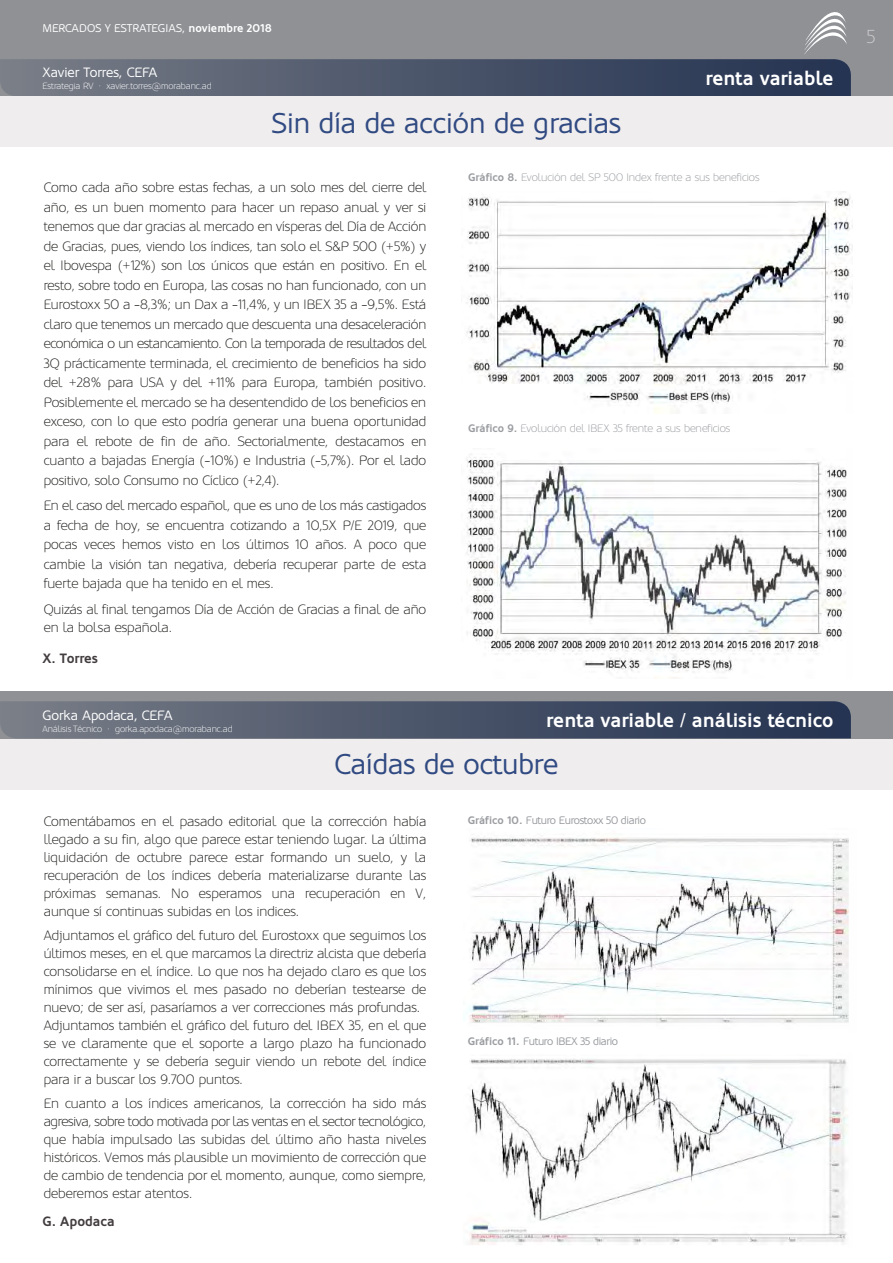
<style>
.page{position:relative;width:893px;height:1263px;background:#fff}
.page>*{position:absolute;margin:0;border:0;box-sizing:border-box;transform-origin:0 0}
.t1{font:28.5px "Oblik";color:#304a82}
.t2{font:700 19.5px "Oblik";color:#fff}
.t3{font:300 18.75px "Oblik";color:#d0cdcf}
.t4{font:300 13.5px/19.5px "Oblik";letter-spacing:.005em;color:#1d1d1b;text-align:justify}
.t5{font:13.5px "Oblik";color:#fff}
.t6{font:700 13.5px "Oblik";color:#423c3e}
.t7{font:11.25px "Oblik";color:#fff}
.t8{font:300 10.95px "Oblik";color:#9a9ca0}
.t9{font:10.95px "Oblik";letter-spacing:-.03em;color:#9a9ca0}
.t10{font:300 9px "Oblik";color:#fff}
.s1{font-weight:700}
</style>
<div class="page">
<div style="left:0;top:0;width:893px;height:96px;background:#8f9195"></div>
<div style="left:0;top:96px;width:893px;height:51px;background:#f0edee"></div>
<div style="left:0;top:692px;width:893px;height:47px;background:#8f9195"></div>
<div style="left:0;top:739px;width:893px;height:51px;background:#f0edee"></div>
<svg style="left:0;top:701px;width:851px;height:37px;background:#4d576b"></svg>
<svg style="left:0;top:12px;width:851px;height:84px"></svg>
<img style="left:466px;top:191px;width:386px;height:222px">
<img style="left:466px;top:454px;width:381px;height:224px">
<img style="left:468px;top:837px;width:381px;height:186px">
<img style="left:469px;top:1059px;width:379px;height:186px">
<p class="t7" style="left:42px;top:22px;width:231px">MERCADOS Y ESTRATEGIAS, <span class="s1">noviembre 2018</span></p>
<p class="t5" style="left:43px;top:64px;width:117px">Xavier Torres, CEFA</p>
<p class="t10" style="left:43px;top:80px;width:171px">Estrategia RV · xavier.torres@morabanc.ad</p>
<h1 class="t1" style="left:272px;top:107px;width:351px">Sin día de acción de gracias</h1>
<h2 class="t2" style="left:705px;top:67px;width:130px">renta variable</h2>
<p class="t4" style="left:44px;top:178px;width:384px">Como cada año sobre estas fechas, a un solo mes del cierre del año, es un buen momento para hacer un repaso anual y ver si tenemos que dar gracias al mercado en vísperas del Día de Acción de Gracias, pues, viendo los índices, tan solo el S&amp;P 500 (+5%) y el Ibovespa (+12%) son los únicos que están en positivo. En el resto, sobre todo en Europa, las cosas no han funcionado, con un Eurostoxx 50 a -8,3%; un Dax a -11,4%, y un IBEX 35 a -9,5%. Está claro que tenemos un mercado que descuenta una desaceleración económica o un estancamiento. Con la temporada de resultados del 3Q prácticamente terminada, el crecimiento de beneficios ha sido del +28% para USA y del +11% para Europa, también positivo.<br>Posiblemente el mercado se ha desentendido de los beneficios en exceso, con lo que esto podría generar una buena oportunidad para el rebote de fin de año. Sectorialmente, destacamos en cuanto a bajadas Energía (-10%) e Industria (-5,7%). Por el lado positivo, solo Consumo no Cíclico (+2,4).</p>
<p class="t4" style="left:44px;top:496px;width:384px">En el caso del mercado español, que es uno de los más castigados a fecha de hoy, se encuentra cotizando a 10,5X P/E 2019, que pocas veces hemos visto en los últimos 10 años. A poco que cambie la visión tan negativa, debería recuperar parte de esta fuerte bajada que ha tenido en el mes.</p>
<p class="t4" style="left:44px;top:600px;width:384px;line-height:18px">Quizás al final tengamos Día de Acción de Gracias a final de año en la bolsa española.</p>
<p class="t6" style="left:43px;top:650px;width:57px">X. Torres</p>
<p class="t5" style="left:43px;top:708px;width:132px">Gorka Apodaca, CEFA</p>
<p class="t10" style="left:43px;top:724px;width:192px">Análisis Técnico · gorka.apodaca@morabanc.ad</p>
<p class="t8" style="left:468px;top:171px;width:293px"><span class="s1">Gráfico 8.</span> Evolución del SP 500 Index frente a sus beneficios</p>
<p class="t8" style="left:468px;top:422px;width:264px"><span class="s1">Gráfico 9.</span> Evolución del IBEX 35 frente a sus beneficios</p>
<h2 class="t2" style="left:546px;top:709px;width:289px">renta variable / análisis técnico</h2>
<h1 class="t1" style="left:335px;top:748px;width:226px">Caídas de octubre</h1>
<p class="t4" style="left:44px;top:812px;width:384px;line-height:18px">Comentábamos en el pasado editorial que la corrección había llegado a su fin, algo que parece estar teniendo lugar. La última liquidación de octubre parece estar formando un suelo, y la recuperación de los índices debería materializarse durante las próximas semanas. No esperamos una recuperación en V, aunque sí continuas subidas en los indices.</p>
<p class="t4" style="left:44px;top:926px;width:384px;line-height:18px;text-align:left">Adjuntamos el gráfico del futuro del Eurostoxx que seguimos los últimos meses, en el que marcamos la directriz alcista que debería consolidarse en el índice. Lo que nos ha dejado claro es que los mínimos que vivimos el mes pasado no deberían testearse de nuevo; de ser así, pasaríamos a ver correcciones más profundas.<br>Adjuntamos también el gráfico del futuro del IBEX 35, en el que se ve claramente que el soporte a largo plazo ha funcionado correctamente y se debería seguir viendo un rebote del índice para ir a buscar los 9.700 puntos.</p>
<p class="t4" style="left:44px;top:1094px;width:384px;line-height:18px">En cuanto a los índices americanos, la corrección ha sido más agresiva, sobre todo motivada por las ventas en el sector tecnológico, que había impulsado las subidas del último año hasta niveles históricos. Vemos más plausible un movimiento de corrección que de cambio de tendencia por el momento, aunque, como siempre, deberemos estar atentos.</p>
<p class="t6" style="left:43px;top:1213px;width:74px">G. Apodaca</p>
<p class="t9" style="left:468px;top:813px;width:180px"><span class="s1">Gráfico 10.</span> Futuro Eurostoxx 50 diario</p>
<p class="t9" style="left:468px;top:1035px;width:152px"><span class="s1">Gráfico 11.</span> Futuro IBEX 35 diario</p>
<h3 class="t3" style="left:867px;top:26px;width:10px">5</h3>
</div>
